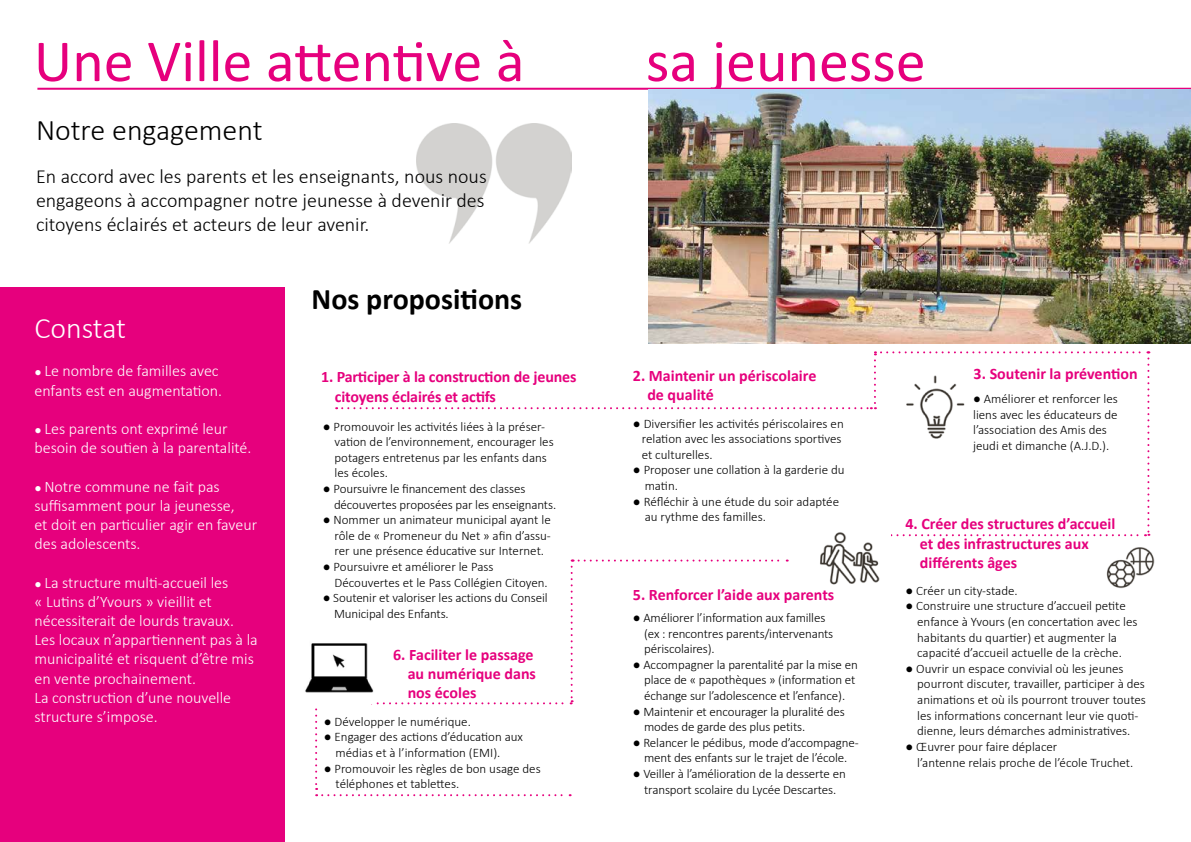
<style>
.page{position:relative;width:1191px;height:842px;background:#fff}
.page>*{position:absolute;margin:0;border:0;box-sizing:border-box;transform-origin:0 0}
.t1{font:60px "Calibri";color:#e6007d}
.t2{font:300 30px "Calibri";color:#000}
.t3{font:700 30px "Calibri";color:#000}
.t4{font:300 30px "Calibri";letter-spacing:-.005em;color:#fff}
.t5{font:300 20px/24px "Calibri";color:#000;text-align:justify}
.t6{font:300 16px/19.2px "Calibri";color:#fff}
.t7{font:700 16px/19.2px "Calibri";color:#e6007d}
.t8{font:300 13px/15.6px "Calibri";color:#000}
.s1{font-weight:400;font-size:12px}
.s2{font-weight:400}
</style>
<div class="page">
<img style="left:416px;top:123px;width:155px;height:120px">
<div style="left:0;top:288px;width:284px;height:554px;background:#e6007d"></div>
<img style="left:305px;top:643px;width:10px;height:50px">
<hr style="left:37px;top:88px;width:1154px;height:2px;background:#e6007d">
<svg style="left:315px;top:560px;width:472px;height:236px"></svg>
<img style="left:820px;top:536px;width:60px;height:49px">
<svg style="left:336px;top:351px;width:813px;height:185px"></svg>
<img style="left:648px;top:90px;width:543px;height:253px">
<img style="left:1106px;top:547px;width:49px;height:42px">
<h1 class="t1" style="left:34px;top:19px;width:492px">Une Ville attentive à</h1>
<h1 class="t1" style="left:646px;top:19px;width:281px">sa jeunesse</h1>
<h2 class="t2" style="left:36px;top:111px;width:228px">Notre engagement</h2>
<h3 class="t5" style="left:36px;top:164px;width:452px">En accord avec les parents et les enseignants, nous nous engageons à accompagner notre jeunesse à devenir des citoyens éclairés et acteurs de leur avenir.</h3>
<h2 class="t4" style="left:34px;top:309px;width:93px">Constat</h2>
<p class="t6" style="left:34px;top:361px;width:189px"><span class="s1">●</span> Le nombre de familles avec enfants est en augmentation.</p>
<p class="t6" style="left:34px;top:419px;width:218px"><span class="s1">●</span> Les parents ont exprimé leur besoin de soutien à la parentalité.</p>
<p class="t6" style="left:34px;top:477px;width:224px"><span class="s1">●</span> Notre commune ne fait pas suffisamment pour la jeunesse,<br>et doit en particulier agir en faveur des adolescents.</p>
<p class="t6" style="left:34px;top:573px;width:225px"><span class="s1">●</span> La structure multi-accueil les<br>« Lutins d’Yvours » vieillit et nécessiterait de lourds travaux.<br>Les locaux n’appartiennent pas à la municipalité et risquent d’être mis en vente prochainement.<br>La construction d’une nouvelle structure s’impose.</p>
<h2 class="t3" style="left:312px;top:278px;width:212px">Nos propositions</h2>
<p class="t7" style="left:335px;top:367px;width:243px;text-indent:-14px">1. Participer à la construction de jeunes citoyens éclairés et actifs</p>
<p class="t8" style="left:334px;top:418px;width:221px;text-indent:-12px"><span class="s2">●</span> Promouvoir les activités liées à la préser&shy;vation de l’environnement, encourager les potagers entretenus par les enfants dans les écoles.</p>
<p class="t8" style="left:334px;top:481px;width:224px;text-indent:-11px"><span class="s2">●</span> Poursuivre le financement des classes découvertes proposées par les enseignants.</p>
<p class="t8" style="left:334px;top:512px;width:218px;text-align:justify;text-indent:-12px"><span class="s2">●</span> Nommer un animateur municipal ayant le rôle de « Promeneur du Net » afin d’assu&shy;rer une présence éducative sur Internet.</p>
<p class="t8" style="left:334px;top:559px;width:215px;text-indent:-12px"><span class="s2">●</span> Poursuivre et améliorer le Pass<br>Découvertes et le Pass Collégien Citoyen.</p>
<p class="t8" style="left:334px;top:590px;width:215px;text-indent:-11px"><span class="s2">●</span> Soutenir et valoriser les actions du Conseil<br>Municipal des Enfants.</p>
<p class="t7" style="left:408px;top:645px;width:130px;text-indent:-14px">6. Faciliter le passage au numérique dans nos écoles</p>
<p class="t8" style="left:324px;top:714px;width:149px"><span class="s2">●</span> Développer le numérique.</p>
<p class="t8" style="left:335px;top:729px;width:189px;text-indent:-12px"><span class="s2">●</span> Engager des actions d’éducation aux médias et à l’information (EMI).</p>
<p class="t8" style="left:335px;top:760px;width:207px;text-indent:-12px"><span class="s2">●</span> Promouvoir les règles de bon usage des téléphones et tablettes.</p>
<p class="t7" style="left:633px;top:366px;width:185px">2. Maintenir un périscolaire</p>
<p class="t7" style="left:973px;top:364px;width:165px">3. Soutenir la prévention</p>
<p class="t7" style="left:647px;top:385px;width:68px">de qualité</p>
<p class="t8" style="left:973px;top:391px;width:146px"><span class="s2">●</span> Améliorer et renforcer les liens avec les éducateurs de l’association des Amis des jeudi et dimanche (A.J.D.).</p>
<p class="t8" style="left:642px;top:415px;width:203px;text-indent:-9px"><span class="s2">●</span> Diversifier les activités périscolaires en relation avec les associations sportives et culturelles.</p>
<p class="t8" style="left:644px;top:462px;width:201px;text-indent:-12px"><span class="s2">●</span> Proposer une collation à la garderie du matin.</p>
<p class="t8" style="left:644px;top:493px;width:196px;text-indent:-12px"><span class="s2">●</span> Réfléchir à une étude du soir adaptée au rythme des familles.</p>
<p class="t7" style="left:920px;top:514px;width:197px;text-indent:-14px">4. Créer des structures d’accueil et des infrastructures aux différents âges</p>
<p class="t7" style="left:633px;top:585px;width:203px">5. Renforcer l’aide aux parents</p>
<p class="t8" style="left:644px;top:610px;width:191px;text-indent:-11px"><span class="s2">●</span> Améliorer l’information aux familles (ex : rencontres parents/intervenants périscolaires).</p>
<p class="t8" style="left:644px;top:656px;width:215px;text-indent:-11px"><span class="s2">●</span> Accompagner la parentalité par la mise en place de « papothèques » (information et échange sur l’adolescence et l’enfance).</p>
<p class="t8" style="left:644px;top:703px;width:202px;text-indent:-11px"><span class="s2">●</span> Maintenir et encourager la pluralité des modes de garde des plus petits.</p>
<p class="t8" style="left:633px;top:734px;width:227px;text-align:center"><span class="s2">●</span> Relancer le pédibus, mode d’accompagne&shy;ment des enfants sur le trajet de l’école.</p>
<p class="t8" style="left:633px;top:766px;width:214px;text-align:center"><span class="s2">●</span> Veiller à l’amélioration de la desserte en transport scolaire du Lycée Descartes.</p>
<p class="t8" style="left:905px;top:583px;width:114px"><span class="s2">●</span> Créer un city-stade.</p>
<p class="t8" style="left:917px;top:598px;width:222px;text-indent:-12px"><span class="s2">●</span> Construire une structure d’accueil petite enfance à Yvours (en concertation avec les habitants du quartier) et augmenter la capacité d’accueil actuelle de la crèche.</p>
<p class="t8" style="left:917px;top:661px;width:230px;text-indent:-12px"><span class="s2">●</span> Ouvrir un espace convivial où les jeunes pourront discuter, travailler, participer à des animations et où ils pourront trouver toutes les informations concernant leur vie quoti&shy;dienne, leurs démarches administratives.</p>
<p class="t8" style="left:917px;top:739px;width:217px;text-indent:-12px"><span class="s2">●</span> Œuvrer pour faire déplacer<br>l’antenne relais proche de l’école Truchet.</p>
</div>
